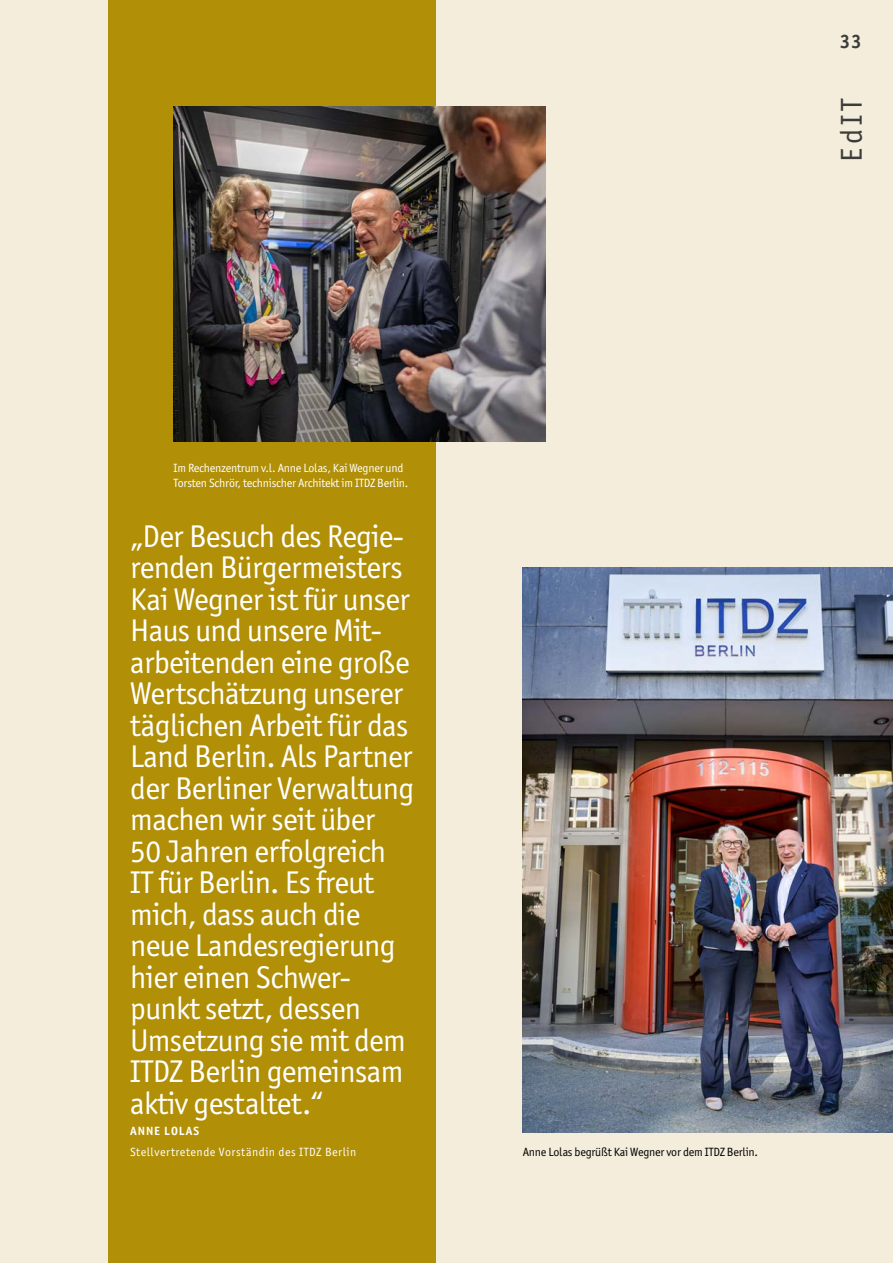
<style>
.page{position:relative;width:893px;height:1263px;background:#f4eddb}
.page>*{position:absolute;margin:0;border:0;box-sizing:border-box;transform-origin:0 0}
.t1{font:31.5px/31.5px "Officina Sans ITC Pro";letter-spacing:-.02em;color:#fff}
.t2{font:30.3px "Officina Sans ITC Pro";color:#3c3c3b}
.t3{font:700 19.5px "Officina Sans ITC Pro";color:#3c3c3b}
.t4{font:12px/15px "Officina Sans ITC Pro";letter-spacing:-.02em;color:#fff}
.t5{font:12px "Officina Sans ITC Pro";letter-spacing:-.02em;color:#000}
.t6{font:12px "Officina Sans ITC Pro";letter-spacing:.04em;color:#fff}
.t7{font:700 12px "Officina Sans ITC Pro";letter-spacing:.075em;color:#fff}
</style>
<div class="page">
<div style="left:108px;top:0;width:328px;height:1263px;background:#b18f06"></div>
<img style="left:523px;top:568px;width:370px;height:564px">
<img style="left:174px;top:106px;width:372px;height:336px">
<p class="t3" style="left:840px;top:29px;width:23px">33</p>
<p class="t2" style="left:834px;top:162px;width:65px;rotate:-90deg">EdIT</p>
<p class="t4" style="left:174px;top:460px;width:236px">Im Rechenzentrum v.l. Anne Lolas, Kai Wegner und<br>Torsten Schrör, technischer Architekt im ITDZ Berlin.</p>
<p class="t1" style="left:130px;top:520px;width:285px">„Der Besuch des Regie&shy;renden Bürgermeisters<br>Kai Wegner ist für unser<br>Haus und unsere Mit&shy;arbeitenden eine große<br>Wertschätzung unserer täglichen Arbeit für das<br>Land Berlin. Als Partner der Berliner Verwaltung machen wir seit über<br>50 Jahren erfolgreich<br>IT für Berlin. Es freut mich, dass auch die neue Landesregierung hier einen Schwer&shy;punkt setzt, dessen<br>Umsetzung sie mit dem<br>ITDZ Berlin gemeinsam aktiv gestaltet.“</p>
<p class="t7" style="left:130px;top:1123px;width:70px">ANNE LOLAS</p>
<p class="t6" style="left:130px;top:1145px;width:228px">Stellvertretende Vorständin des ITDZ Berlin</p>
<p class="t5" style="left:523px;top:1145px;width:237px">Anne Lolas begrüßt Kai Wegner vor dem ITDZ Berlin.</p>
</div>
